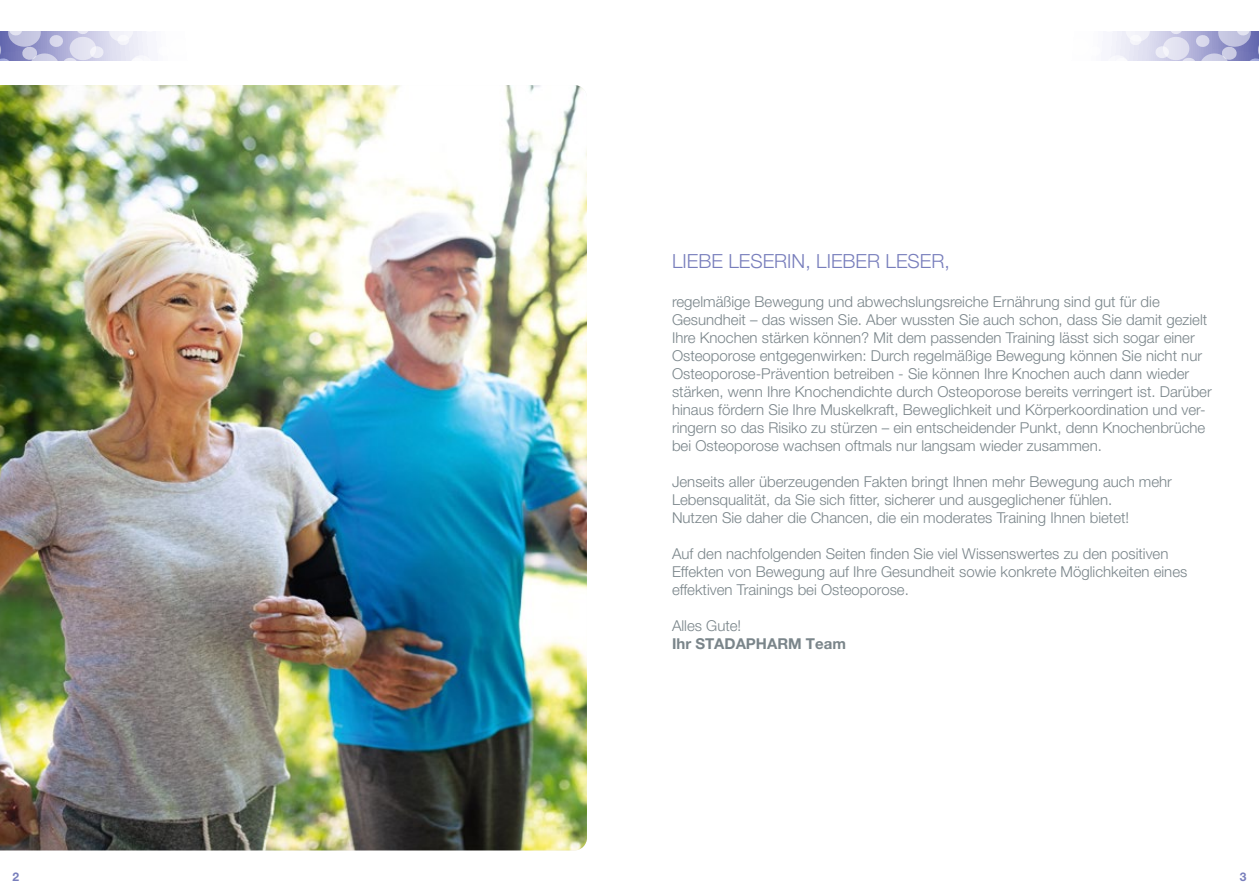
<style>
.page{position:relative;width:1259px;height:893px;background:#fff}
.page>*{position:absolute;margin:0;border:0;box-sizing:border-box;transform-origin:0 0}
.t1{font:300 19.5px "Helvetica Neue LT Pro";color:#787ebc}
.t2{font:300 15px/18px "Helvetica Neue LT Pro";color:#7a858a}
.t3{font:700 15px "Helvetica Neue LT Pro";color:#7a858a}
.t4{font:700 12px "Helvetica Neue LT Pro";color:#787ebc}
</style>
<div class="page">
<svg style="left:1110px;top:32px;width:149px;height:28px;background:#c7c7e3"></svg>
<svg style="left:0;top:32px;width:149px;height:28px;background:#c7c7e3"></svg>
<img style="left:0;top:85px;width:587px;height:765px">
<h1 class="t1" style="left:672px;top:249px;width:279px">LIEBE LESERIN, LIEBER LESER,</h1>
<p class="t2" style="left:672px;top:293px;width:541px">regelmäßige Bewegung und abwechslungsreiche Ernährung sind gut für die Gesundheit – das wissen Sie. Aber wussten Sie auch schon, dass Sie damit gezielt Ihre Knochen stärken können? Mit dem passenden Training lässt sich sogar einer Osteoporose entgegenwirken: Durch regelmäßige Bewegung können Sie nicht nur Osteoporose-Prävention betreiben - Sie können Ihre Knochen auch dann wieder stärken, wenn Ihre Knochendichte durch Osteoporose bereits verringert ist. Darüber hinaus fördern Sie Ihre Muskelkraft, Beweglichkeit und Körperkoordination und ver&shy;ringern so das Risiko zu stürzen – ein entscheidender Punkt, denn Knochenbrüche bei Osteoporose wachsen oftmals nur langsam wieder zusammen.</p>
<p class="t2" style="left:672px;top:473px;width:501px">Jenseits aller überzeugenden Fakten bringt Ihnen mehr Bewegung auch mehr<br>Lebensqualität, da Sie sich fitter, sicherer und ausgeglichener fühlen.<br>Nutzen Sie daher die Chancen, die ein moderates Training Ihnen bietet!</p>
<p class="t2" style="left:672px;top:545px;width:517px">Auf den nachfolgenden Seiten finden Sie viel Wissenswertes zu den positiven<br>Effekten von Bewegung auf Ihre Gesundheit sowie konkrete Möglichkeiten eines effektiven Trainings bei Osteoporose.</p>
<p class="t2" style="left:672px;top:617px;width:71px">Alles Gute!</p>
<p class="t3" style="left:672px;top:635px;width:175px">Ihr STADAPHARM Team</p>
<p class="t4" style="left:13px;top:870px;width:8px">2</p>
<p class="t4" style="left:1239px;top:870px;width:8px">3</p>
</div>
